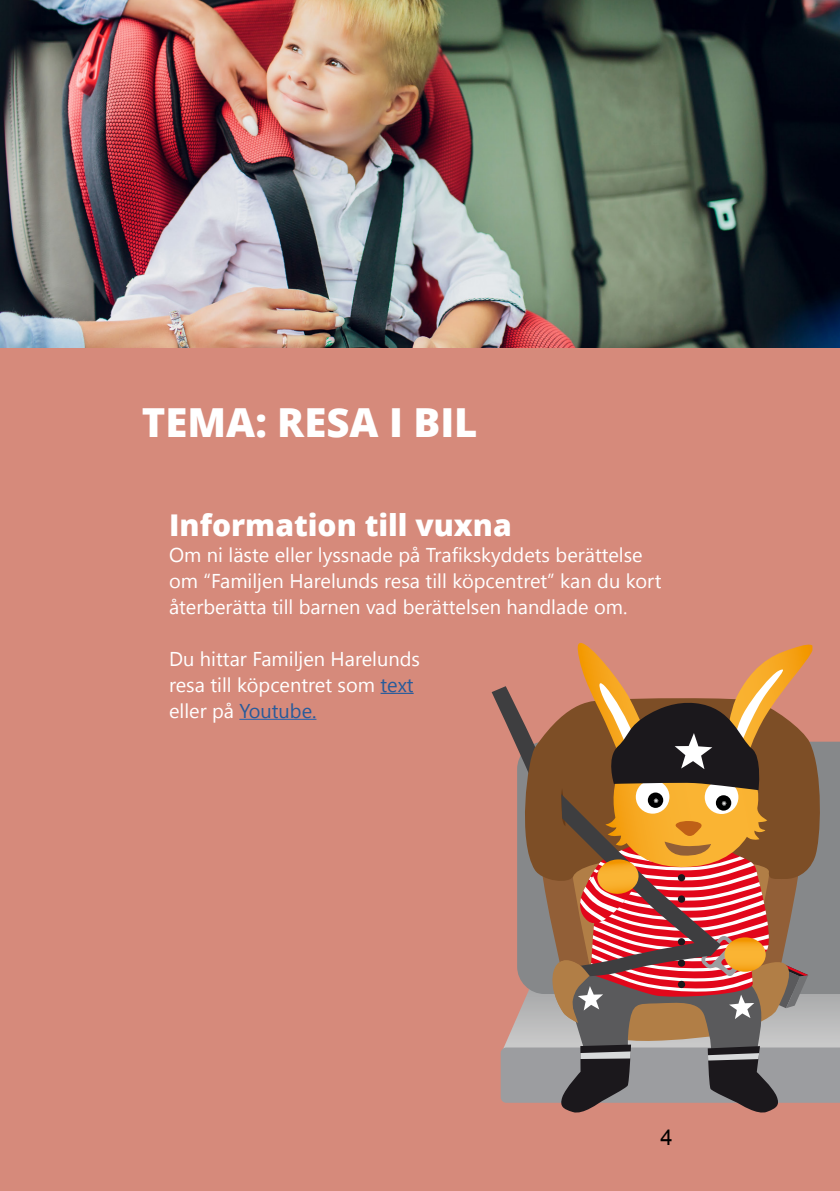
<style>
.page{position:relative;width:840px;height:1191px;background:#fff}
.page>*{position:absolute;margin:0;border:0;box-sizing:border-box;transform-origin:0 0}
.t1{font:800 40px "Open Sans";color:#fff}
.t2{font:800 30px "Open Sans";color:#fff}
.t3{font:22px "Arial";color:#000}
.t4{font:20px/26px "Segoe UI";color:#fff}
.s1{color:#275b9b}
</style>
<div class="page">
<div style="left:0;top:0;width:839px;height:1191px;background:#d68a7b"></div>
<img style="left:0;top:0;width:839px;height:348px">
<hr style="left:380px;top:693px;width:33px;height:1px;background:#275b9b">
<hr style="left:239px;top:719px;width:77px;height:1px;background:#3f68a5">
<svg style="left:577px;top:643px;width:235px;height:21px"></svg>
<svg style="left:491px;top:664px;width:348px;height:449px"></svg>
<h1 class="t1" style="left:142px;top:392px;width:337px">TEMA: RESA I BIL</h1>
<h2 class="t2" style="left:169px;top:502px;width:344px">Information till vuxna</h2>
<p class="t4" style="left:169px;top:540px;width:493px">Om ni läste eller lyssnade på Trafikskyddets berättelse om “Familjen Harelunds resa till köpcentret” kan du kort återberätta till barnen vad berättelsen handlade om.</p>
<p class="t4" style="left:169px;top:644px;width:252px">Du hittar Familjen Harelunds resa till köpcentret som <span class="s1">text </span>eller på <span class="s1">Youtube.</span></p>
<p class="t3" style="left:660px;top:1122px;width:14px">4</p>
</div>
